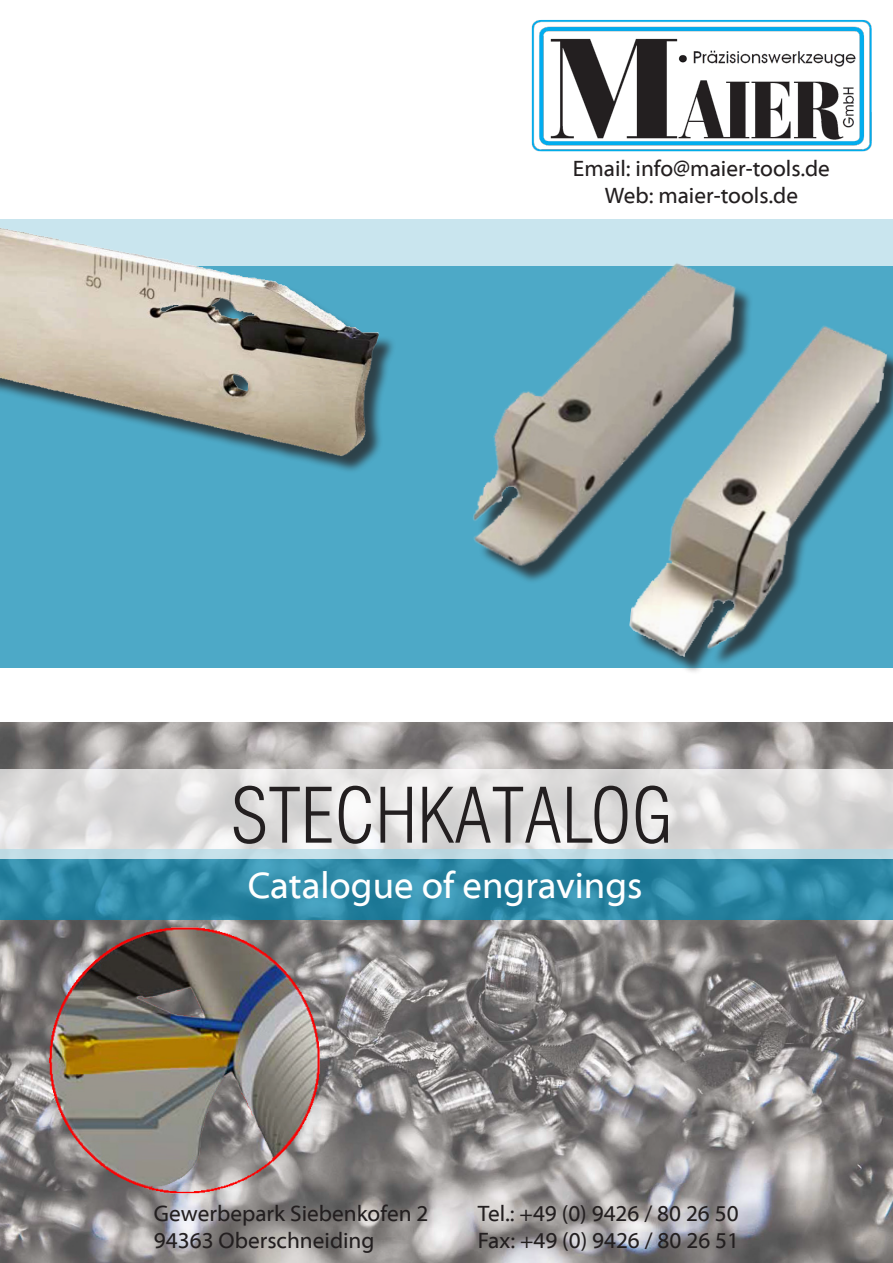
<style>
.page{position:relative;width:893px;height:1263px;background:#fff}
.page>*{position:absolute;margin:0;border:0;box-sizing:border-box;transform-origin:0 0}
.t1{font:300 condensed 75px "Swiss 721 BT";color:#231f20}
.t2{font:37.5px "Myriad Web Pro";color:#fff}
.t3{font:22.5px "Myriad Web Pro";color:#231f20}
</style>
<div class="page">
<img style="left:0;top:723px;width:893px;height:540px">
<svg style="left:0;top:859px;width:893px;height:60px;background:#2d88a6"></svg>
<svg style="left:0;top:769px;width:893px;height:90px;background:#dbddde"></svg>
<div style="left:0;top:219px;width:893px;height:449px;background:#4da9c7"></div>
<img style="left:531px;top:19px;width:341px;height:133px">
<img style="left:395px;top:219px;width:498px;height:453px">
<img style="left:0;top:219px;width:395px;height:252px">
<img style="left:34px;top:912px;width:319px;height:297px">
<p class="t3" style="left:573px;top:157px;width:259px">Email: info@maier-tools.de</p>
<p class="t3" style="left:605px;top:184px;width:195px">Web: maier-tools.de</p>
<p class="t1" style="left:230px;top:770px;width:444px">STECHKATALOG</p>
<p class="t2" style="left:248px;top:865px;width:396px">Catalogue of engravings</p>
<p class="t3" style="left:154px;top:1201px;width:276px">Gewerbepark Siebenkofen 2</p>
<p class="t3" style="left:478px;top:1201px;width:262px">Tel.: +49 (0) 9426 / 80 26 50</p>
<p class="t3" style="left:154px;top:1228px;width:222px">94363 Oberschneiding</p>
<p class="t3" style="left:478px;top:1228px;width:263px">Fax: +49 (0) 9426 / 80 26 51</p>
</div>
